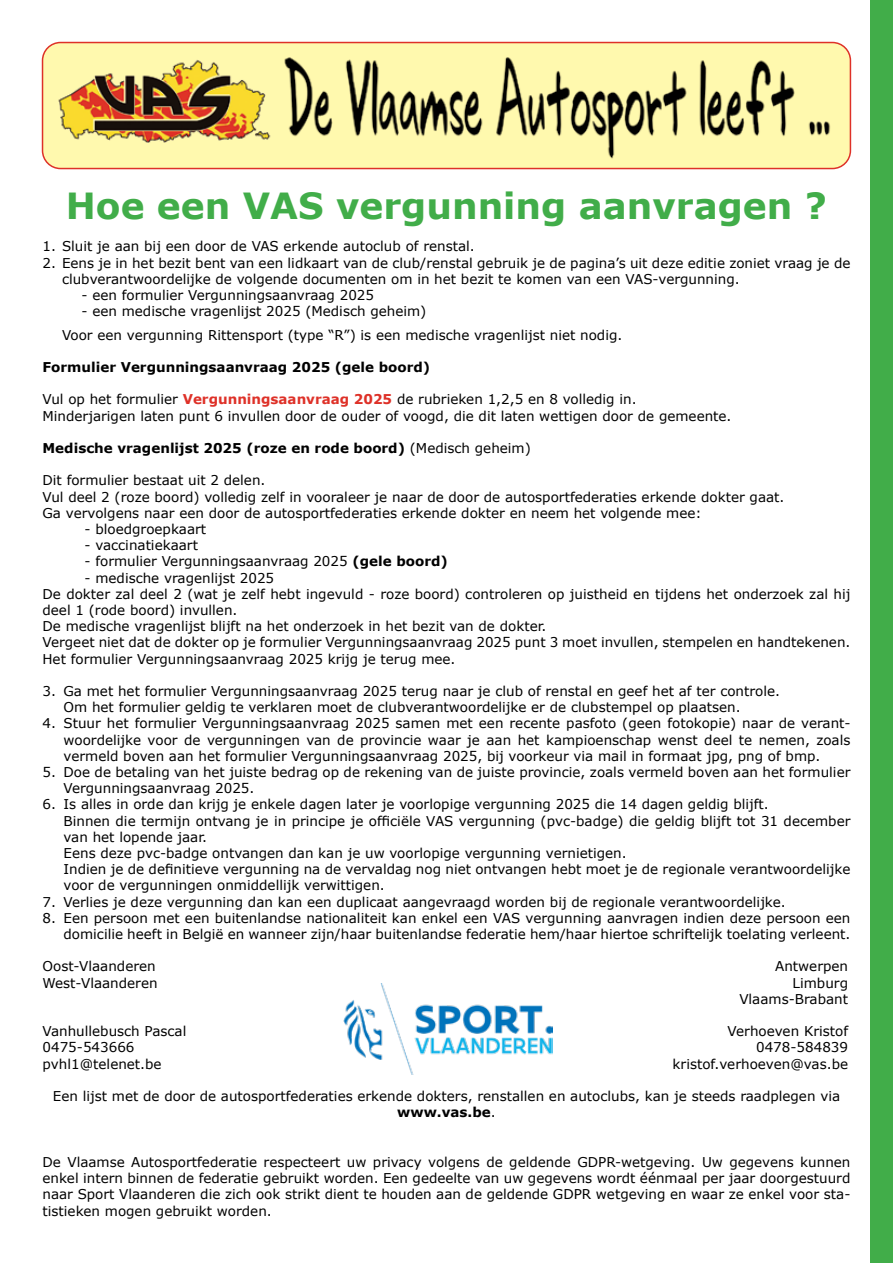
<style>
.page{position:relative;width:893px;height:1263px;background:#fff}
.page>*{position:absolute;margin:0;border:0;box-sizing:border-box;transform-origin:0 0}
.t1{font:700 36px "Verdana";color:#41ad49}
.t2{font:13.5px/16.2px "Verdana";color:#000}
.t3{font:700 13.5px "Verdana";color:#000}
.s1{font-weight:700;color:#de3128}
.s2{font-weight:400}
.s3{font-weight:700}
</style>
<div class="page">
<img style="left:343px;top:983px;width:210px;height:92px">
<img style="left:43px;top:43px;width:807px;height:126px">
<div style="left:42px;top:42px;width:809px;height:127px;border:2px solid #de3128;border-radius:18px"></div>
<div style="left:870px;top:0;width:23px;height:1263px;background:#41ad49"></div>
<h1 class="t1" style="left:66px;top:183px;width:763px">Hoe een VAS vergunning aanvragen ?</h1>
<p class="t2" style="left:43px;top:238px;width:434px">1. Sluit je aan bij een door de VAS erkende autoclub of renstal.</p>
<p class="t2" style="left:62px;top:254px;width:790px;text-indent:-19px">2. Eens je in het bezit bent van een lidkaart van de club/renstal gebruik je de pagina’s uit deze editie zoniet vraag je de clubverantwoordelijke de volgende documenten om in het bezit te komen van een VAS-vergunning.</p>
<p class="t2" style="left:82px;top:287px;width:294px">- een formulier Vergunningsaanvraag 2025</p>
<p class="t2" style="left:62px;top:299px;width:562px;line-height:23.4px;text-indent:20px">- een medische vragenlijst 2025 (Medisch geheim)<br>Voor een vergunning Rittensport (type “R”) is een medische vragenlijst niet nodig.</p>
<p class="t3" style="left:43px;top:358px;width:389px">Formulier Vergunningsaanvraag 2025 (gele boord)</p>
<p class="t2" style="left:43px;top:391px;width:690px">Vul op het formulier <span class="s1">Vergunningsaanvraag 2025</span> de rubrieken 1,2,5 en 8 volledig in.<br>Minderjarigen laten punt 6 invullen door de ouder of voogd, die dit laten wettigen door de gemeente.</p>
<p class="t3" style="left:43px;top:439px;width:490px">Medische vragenlijst 2025 (roze en rode boord) <span class="s2">(Medisch geheim)</span></p>
<p class="t2" style="left:43px;top:472px;width:743px">Dit formulier bestaat uit 2 delen.<br>Vul deel 2 (roze boord) volledig zelf in vooraleer je naar de door de autosportfederaties erkende dokter gaat.<br>Ga vervolgens naar een door de autosportfederaties erkende dokter en neem het volgende mee:</p>
<p class="t2" style="left:85px;top:521px;width:123px">- bloedgroepkaart</p>
<p class="t2" style="left:85px;top:537px;width:115px">- vaccinatiekaart</p>
<p class="t2" style="left:85px;top:553px;width:365px">- formulier Vergunningsaanvraag 2025 <span class="s3">(gele boord)</span></p>
<p class="t2" style="left:43px;top:569px;width:809px;text-indent:42px">- medische vragenlijst 2025<br>De dokter zal deel 2 (wat je zelf hebt ingevuld - roze boord) controleren op juistheid en tijdens het onderzoek zal hij deel 1 (rode boord) invullen.<br>De medische vragenlijst blijft na het onderzoek in het bezit van de dokter.<br>Vergeet niet dat de dokter op je formulier Vergunningsaanvraag 2025 punt 3 moet invullen, stempelen en handtekenen.<br>Het formulier Vergunningsaanvraag 2025 krijg je terug mee.</p>
<p class="t2" style="left:64px;top:683px;width:718px;text-indent:-21px">3. Ga met het formulier Vergunningsaanvraag 2025 terug naar je club of renstal en geef het af ter controle.<br>Om het formulier geldig te verklaren moet de clubverantwoordelijke er de clubstempel op plaatsen.</p>
<p class="t2" style="left:64px;top:715px;width:788px;text-align:justify;text-indent:-21px">4. Stuur het formulier Vergunningsaanvraag 2025 samen met een recente pasfoto (geen fotokopie) naar de verant&shy;woordelijke voor de vergunningen van de provincie waar je aan het kampioenschap wenst deel te nemen, zoals vermeld boven aan het formulier Vergunningsaanvraag 2025, bij voorkeur via mail in formaat jpg, png of bmp.</p>
<p class="t2" style="left:64px;top:764px;width:788px;text-indent:-21px">5. Doe de betaling van het juiste bedrag op de rekening van de juiste provincie, zoals vermeld boven aan het formulier<br>Vergunningsaanvraag 2025.</p>
<p class="t2" style="left:64px;top:796px;width:788px;text-indent:-21px">6. Is alles in orde dan krijg je enkele dagen later je voorlopige vergunning 2025 die 14 dagen geldig blijft.<br>Binnen die termijn ontvang je in principe je officiële VAS vergunning (pvc-badge) die geldig blijft tot 31 december van het lopende jaar.<br>Eens deze pvc-badge ontvangen dan kan je uw voorlopige vergunning vernietigen.<br>Indien je de definitieve vergunning na de vervaldag nog niet ontvangen hebt moet je de regionale verantwoordelijke voor de vergunningen onmiddellijk verwittigen.</p>
<p class="t2" style="left:43px;top:893px;width:745px">7. Verlies je deze vergunning dan kan een duplicaat aangevraagd worden bij de regionale verantwoordelijke.</p>
<p class="t2" style="left:43px;top:910px;width:809px;text-align:right">8. Een persoon met een buitenlandse nationaliteit kan enkel een VAS vergunning aanvragen indien deze persoon een domicilie heeft in België en wanneer zijn/haar buitenlandse federatie hem/haar hiertoe schriftelijk toelating verleent.</p>
<p class="t2" style="left:43px;top:958px;width:115px">Oost-Vlaanderen</p>
<p class="t2" style="left:775px;top:958px;width:74px">Antwerpen</p>
<p class="t2" style="left:43px;top:974px;width:117px">West-Vlaanderen</p>
<p class="t2" style="left:739px;top:974px;width:110px;text-align:right">Limburg<br>Vlaams-Brabant</p>
<p class="t2" style="left:43px;top:1023px;width:145px">Vanhullebusch Pascal</p>
<p class="t2" style="left:728px;top:1023px;width:122px">Verhoeven Kristof</p>
<p class="t2" style="left:43px;top:1039px;width:93px">0475-543666</p>
<p class="t2" style="left:756px;top:1039px;width:93px">0478-584839</p>
<p class="t2" style="left:43px;top:1055px;width:121px">pvhl1@telenet.be</p>
<p class="t2" style="left:673px;top:1055px;width:177px">kristof.verhoeven@vas.be</p>
<p class="t2" style="left:53px;top:1088px;width:789px;text-align:center">Een lijst met de door de autosportfederaties erkende dokters, renstallen en autoclubs, kan je steeds raadplegen via <span class="s3">www.vas.be</span>.</p>
<p class="t2" style="left:43px;top:1154px;width:809px;text-align:justify">De Vlaamse Autosportfederatie respecteert uw privacy volgens de geldende GDPR-wetgeving. Uw gegevens kunnen enkel intern binnen de federatie gebruikt worden. Een gedeelte van uw gegevens wordt éénmaal per jaar doorgestuurd naar Sport Vlaanderen die zich ook strikt dient te houden aan de geldende GDPR wetgeving en waar ze enkel voor sta&shy;tistieken mogen gebruikt worden.</p>
</div>
